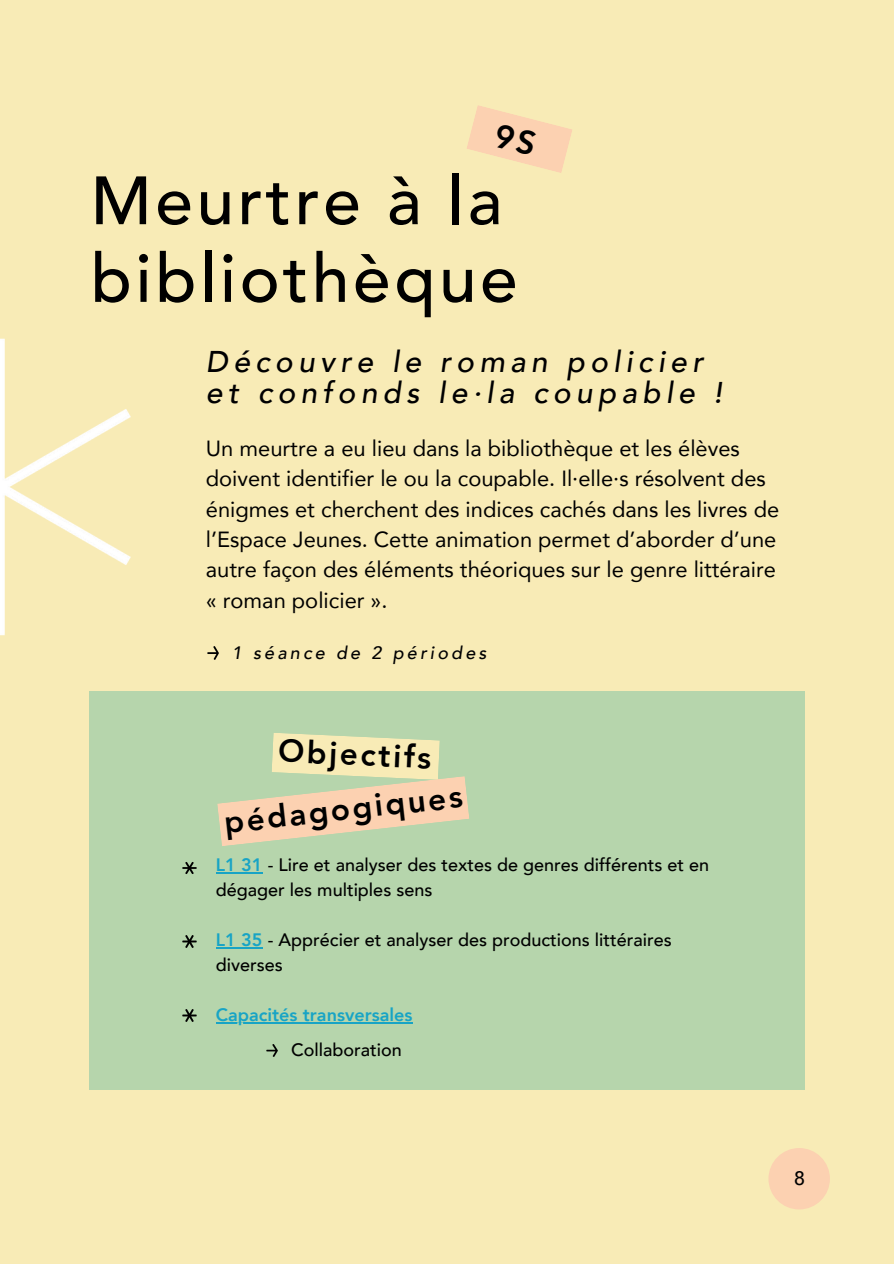
<style>
.page{position:relative;width:894px;height:1264px;background:#fff}
.page>*{position:absolute;margin:0;border:0;box-sizing:border-box;transform-origin:0 0}
.t1{font:500 67.5px/77.7px "Avenir";letter-spacing:.055em;color:#000}
.t2{font:800 31.5px "Avenir";color:#000}
.t3{font:italic 500 30px/30.3px "Avenir";letter-spacing:.175em;color:#000001}
.t4{font:21.9px/30.3px "Avenir";color:#000}
.t5{font:500 19.5px "Avenir";color:#000001}
.t6{font:500 18px/25px "Avenir";color:#000}
.t7{font:800 18px "Avenir";color:#18a4c5}
.t8{font:italic 500 18px "Avenir";letter-spacing:.175em;color:#000001}
.s1{font-weight:800;color:#18a4c5}
</style>
<div class="page">
<div style="left:0;top:0;width:893px;height:1263px;background:#f8ebb6"></div>
<div style="left:89px;top:690px;width:715px;height:399px;background:#b6d5ac"></div>
<img style="left:207px;top:646px;width:12px;height:14px">
<img style="left:182px;top:862px;width:15px;height:12px">
<img style="left:182px;top:935px;width:15px;height:13px">
<img style="left:182px;top:1009px;width:15px;height:13px">
<hr style="left:216px;top:872px;width:46px;height:1px;background:#18a4c5">
<hr style="left:216px;top:947px;width:46px;height:1px;background:#18a4c5">
<hr style="left:216px;top:1022px;width:196px;height:1px;background:#18a4c5">
<img style="left:266px;top:1044px;width:12px;height:13px">
<img style="left:0;top:338px;width:131px;height:298px">
<svg style="left:217px;top:733px;width:252px;height:113px"></svg>
<div style="left:768px;top:1147px;width:61px;height:62px;background:#fcd1b1;border-radius:50%"></div>
<svg style="left:467px;top:105px;width:105px;height:68px"></svg>
<h2 class="t1" style="left:91px;top:164px;width:428px">Meurtre à la bibliothèque</h2>
<p class="t3" style="left:206px;top:347px;width:517px">Découvre le roman policier et confonds le·la coupable !</p>
<p class="t4" style="left:206px;top:434px;width:574px">Un meurtre a eu lieu dans la bibliothèque et les élèves doivent identifier le ou la coupable. Il·elle·s résolvent des énigmes et cherchent des indices cachés dans les livres de l’Espace Jeunes. Cette animation permet d’aborder d’une autre façon des éléments théoriques sur le genre littéraire « roman policier ».</p>
<p class="t8" style="left:232px;top:641px;width:256px">1 séance de 2 périodes</p>
<p class="t2" style="left:279px;top:729px;width:155px;rotate:3deg">Objectifs</p>
<p class="t2" style="left:222px;top:801px;width:241px;rotate:-6deg">pédagogiques</p>
<h3 class="t6" style="left:216px;top:853px;width:494px"><span class="s1">L1 31</span> - Lire et analyser des textes de genres différents et en dégager les multiples sens</h3>
<h3 class="t6" style="left:216px;top:928px;width:457px"><span class="s1">L1 35</span> - Apprécier et analyser des productions littéraires diverses</h3>
<p class="t7" style="left:216px;top:1003px;width:198px">Capacités transversales</p>
<p class="t6" style="left:291px;top:1038px;width:112px">Collaboration</p>
<p class="t5" style="left:793px;top:1165px;width:12px">8</p>
</div>
